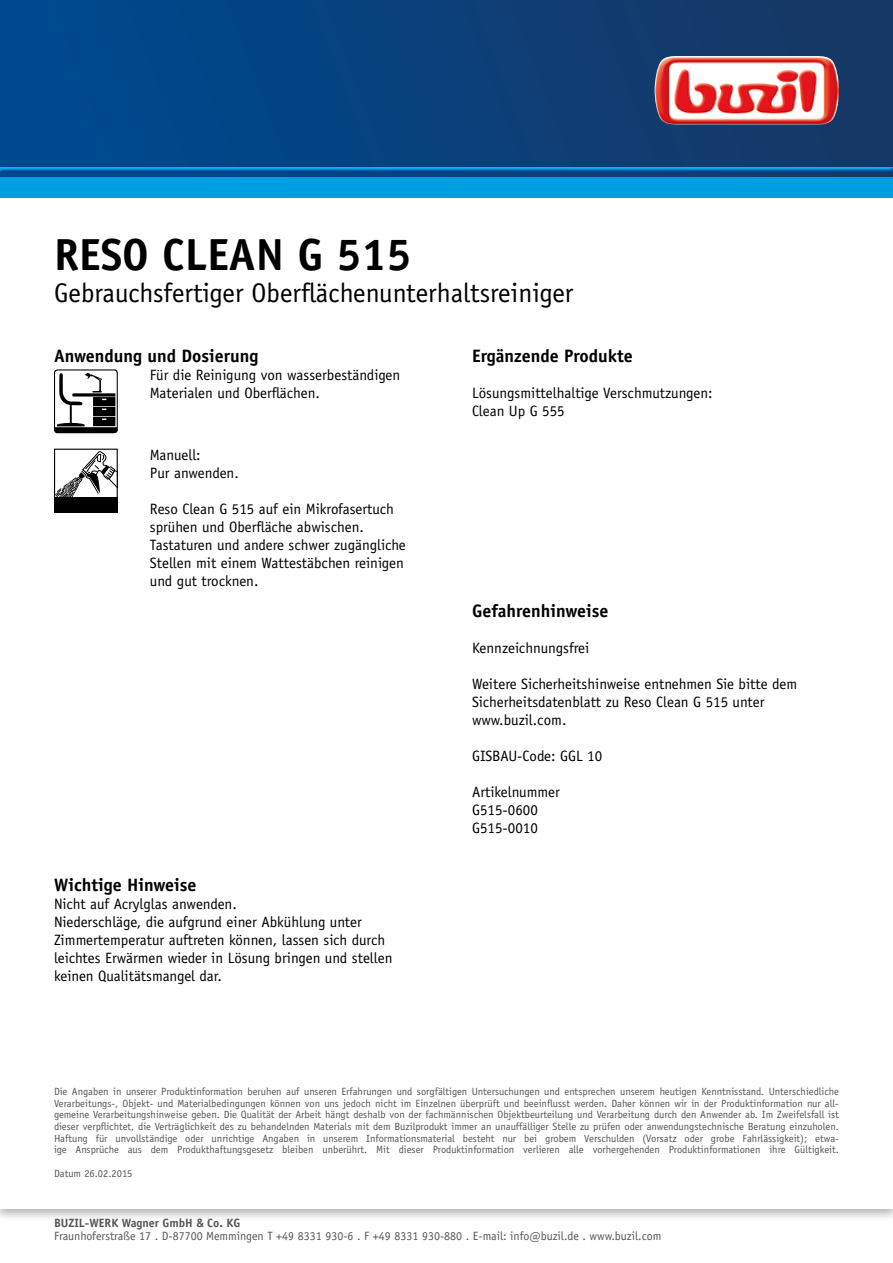
<style>
.page{position:relative;width:893px;height:1263px;background:#fff}
.page>*{position:absolute;margin:0;border:0;box-sizing:border-box;transform-origin:0 0}
.t1{font:700 45px "Officina Sans Std";color:#000}
.t2{font:27px "Officina Sans Std";color:#000}
.t3{font:700 18px "Officina Sans Std";color:#000}
.t4{font:15px/18px "Officina Sans Std";color:#000}
.t5{font:12px "Officina Sans Std";color:#555}
.t6{font:700 12px "Officina Sans Std";color:#555}
.t7{font:10.5px/11.7px "Officina Sans Std";color:#555;text-align:justify}
</style>
<div class="page">
<div style="left:0;top:177px;width:893px;height:21px;background:#009ee3"></div>
<div style="left:0;top:0;width:893px;height:177px;background:linear-gradient(to right,#004a92,#1a3863)"></div>
<img style="left:655px;top:56px;width:184px;height:68px">
<div style="left:0;top:166px;width:893px;height:8px;background:#004990;opacity:.75"></div>
<svg style="left:54px;top:369px;width:64px;height:64px"></svg>
<svg style="left:54px;top:449px;width:64px;height:63px"></svg>
<h1 class="t1" style="left:54px;top:226px;width:359px">RESO CLEAN G 515</h1>
<h2 class="t2" style="left:54px;top:277px;width:521px">Gebrauchsfertiger Oberflächenunterhaltsreiniger</h2>
<h3 class="t3" style="left:54px;top:344px;width:206px">Anwendung und Dosierung</h3>
<h3 class="t4" style="left:150px;top:366px;width:252px">Für die Reinigung von wasserbeständigen<br>Materialen und Oberflächen.</h3>
<h3 class="t4" style="left:150px;top:445px;width:90px">Manuell:<br>Pur anwenden.</h3>
<h3 class="t4" style="left:150px;top:499px;width:257px">Reso Clean G 515 auf ein Mikrofasertuch sprühen und Oberfläche abwischen.<br>Tastaturen und andere schwer zugängliche Stellen mit einem Wattestäbchen reinigen und gut trocknen.</h3>
<h3 class="t3" style="left:54px;top:874px;width:144px">Wichtige Hinweise</h3>
<h3 class="t4" style="left:54px;top:895px;width:340px">Nicht auf Acrylglas anwenden.<br>Niederschläge, die aufgrund einer Abkühlung unter Zimmertemperatur auftreten können, lassen sich durch leichtes Erwärmen wieder in Lösung bringen und stellen keinen Qualitätsmangel dar.</h3>
<h3 class="t3" style="left:472px;top:344px;width:162px">Ergänzende Produkte</h3>
<h3 class="t4" style="left:472px;top:384px;width:242px">Lösungsmittelhaltige Verschmutzungen:<br>Clean Up G 555</h3>
<h3 class="t3" style="left:472px;top:600px;width:138px">Gefahrenhinweise</h3>
<h3 class="t4" style="left:472px;top:639px;width:119px">Kennzeichnungsfrei</h3>
<h3 class="t4" style="left:472px;top:675px;width:327px">Weitere Sicherheitshinweise entnehmen Sie bitte dem<br>Sicherheitsdatenblatt zu Reso Clean G 515 unter www.buzil.com.</h3>
<h3 class="t4" style="left:472px;top:747px;width:132px">GISBAU-Code: GGL 10</h3>
<h3 class="t4" style="left:472px;top:783px;width:89px">Artikelnummer<br>G515-0600<br>G515-0010</h3>
<p class="t7" style="left:54px;top:1085px;width:786px">Die Angaben in unserer Produktinformation beruhen auf unseren Erfahrungen und sorgfältigen Untersuchungen und entsprechen unserem heutigen Kenntnisstand. Unterschiedliche Verarbeitungs-, Objekt- und Materialbedingungen können von uns jedoch nicht im Einzelnen überprüft und beeinflusst werden. Daher können wir in der Produktinformation nur all&shy;gemeine Verarbeitungshinweise geben. Die Qualität der Arbeit hängt deshalb von der fachmännischen Objektbeurteilung und Verarbeitung durch den Anwender ab. Im Zweifelsfall ist dieser verpflichtet, die Verträglichkeit des zu behandelnden Materials mit dem Buzilprodukt immer an unauffälliger Stelle zu prüfen oder anwendungstechnische Beratung einzuholen.<br>Haftung für unvollständige oder unrichtige Angaben in unserem Informationsmaterial besteht nur bei grobem Verschulden (Vorsatz oder grobe Fahrlässigkeit); etwa&shy;ige Ansprüche aus dem Produkthaftungsgesetz bleiben unberührt. Mit dieser Produktinformation verlieren alle vorhergehenden Produktinformationen ihre Gültigkeit.</p>
<p class="t7" style="left:54px;top:1167px;width:80px">Datum 26.02.2015</p>
<p class="t6" style="left:54px;top:1215px;width:188px">BUZIL-WERK Wagner GmbH &amp; Co. KG</p>
<p class="t5" style="left:54px;top:1229px;width:609px">Fraunhoferstraße 17 . D-87700 Memmingen T +49 8331 930-6 . F +49 8331 930-880 . E-mail: info@buzil.de . www.buzil.com</p>
</div>
